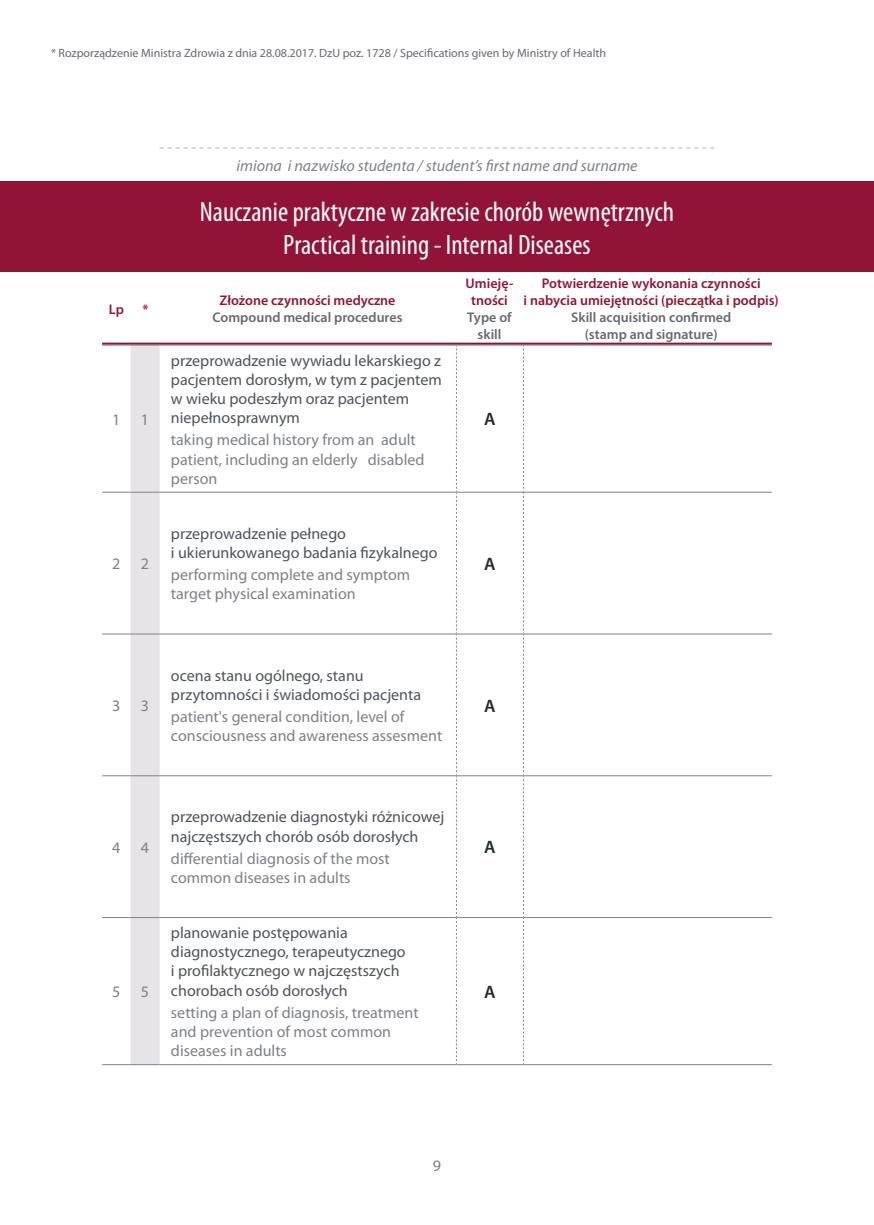
<style>
.page{position:relative;width:874px;height:1225px;background:#fff}
.page>*{position:absolute;margin:0;border:0;box-sizing:border-box;transform-origin:0 0}
.Skils_Name{font:condensed 28px/33.6px "Myriad Pro";color:#fff;text-align:center}
.Umiejetnosc{font:600 18px "Myriad Pro";color:#222a32}
.Cell{font:16px/19.2px "Myriad Pro";color:#4e545b}
.Cell_EN{font:16px/19.2px "Myriad Pro";color:#7d8186}
.t1{font:italic 16px "Myriad Pro";color:#7d8186}
.Lp{font:16px "Myriad Pro";color:#7d8186}
.Cell_Header{font:600 14px/16.8px "Myriad Pro";color:#911436;text-align:center}
.Cell_Header-2{font:600 14px/16.8px "Myriad Pro";color:#656a70;text-align:center}
.Przypis{font:12px "Myriad Pro";color:#656a70}
</style>
<div class="page">
<svg style="left:159px;top:147px;width:555px;height:1px"></svg>
<hr style="left:159px;top:345px;width:297px;height:1px;background:#7d8186">
<hr style="left:456px;top:345px;width:67px;height:1px;background:#7d8186">
<hr style="left:523px;top:345px;width:248px;height:1px;background:#7d8186">
<hr style="left:159px;top:492px;width:297px;height:1px;background:#7d8186">
<hr style="left:456px;top:492px;width:67px;height:1px;background:#7d8186">
<hr style="left:523px;top:492px;width:248px;height:1px;background:#7d8186">
<hr style="left:159px;top:633px;width:297px;height:1px;background:#7d8186">
<hr style="left:456px;top:633px;width:67px;height:1px;background:#7d8186">
<hr style="left:523px;top:633px;width:248px;height:1px;background:#7d8186">
<hr style="left:159px;top:775px;width:297px;height:1px;background:#7d8186">
<hr style="left:456px;top:775px;width:67px;height:1px;background:#7d8186">
<hr style="left:523px;top:775px;width:248px;height:1px;background:#7d8186">
<hr style="left:159px;top:917px;width:297px;height:1px;background:#7d8186">
<hr style="left:456px;top:917px;width:67px;height:1px;background:#7d8186">
<hr style="left:523px;top:917px;width:248px;height:1px;background:#7d8186">
<svg style="left:102px;top:345px;width:57px;height:720px"></svg>
<hr style="left:159px;top:1064px;width:297px;height:1px;background:#7d8186">
<hr style="left:456px;top:1064px;width:67px;height:1px;background:#7d8186">
<hr style="left:523px;top:1064px;width:248px;height:1px;background:#7d8186">
<svg style="left:456px;top:346px;width:1px;height:718px"></svg>
<svg style="left:523px;top:346px;width:1px;height:718px"></svg>
<div style="left:0;top:181px;width:873px;height:91px;background:#911436"></div>
<hr style="left:102px;top:343px;width:669px;height:2px;background:#911436">
<p class="Przypis" style="left:51px;top:46px;width:556px">* Rozporządzenie Ministra Zdrowia z dnia 28.08.2017. DzU poz. 1728 / Specifications given by Ministry of Health</p>
<p class="Cell_Header" style="left:109px;top:301px;width:17px">Lp</p>
<p class="Cell_Header" style="left:142px;top:301px;width:8px">*</p>
<p class="Lp" style="left:112px;top:410px;width:10px">1</p>
<p class="Lp" style="left:141px;top:410px;width:10px">1</p>
<p class="Lp" style="left:112px;top:555px;width:10px">2</p>
<p class="Lp" style="left:141px;top:555px;width:10px">2</p>
<p class="t1" style="left:236px;top:157px;width:402px">imiona i nazwisko studenta / student’s first name and surname</p>
<p class="Skils_Name" style="left:200px;top:195px;width:475px">Nauczanie praktyczne w zakresie chorób wewnętrznych<br>Practical training - Internal Diseases</p>
<p class="Cell_Header" style="left:219px;top:292px;width:177px">Złożone czynności medyczne</p>
<p class="Cell_Header-2" style="left:212px;top:309px;width:191px">Compound medical procedures</p>
<p class="Cell_Header" style="left:523px;top:275px;width:257px">Potwierdzenie wykonania czynności<br>i nabycia umiejętności (pieczątka i podpis)</p>
<p class="Cell_Header-2" style="left:571px;top:309px;width:162px">Skill acquisition confirmed</p>
<p class="Cell_Header-2" style="left:584px;top:326px;width:134px">(stamp and signature)</p>
<p class="Cell_Header" style="left:465px;top:275px;width:49px">Umieję-</p>
<p class="Cell_Header" style="left:471px;top:292px;width:38px">tności</p>
<p class="Cell_Header-2" style="left:467px;top:309px;width:46px">Type of skill</p>
<p class="Cell" style="left:171px;top:351px;width:272px">przeprowadzenie wywiadu lekarskiego z pacjentem dorosłym, w tym z pacjentem w wieku podeszłym oraz pacjentem niepełnosprawnym</p>
<p class="Cell_EN" style="left:171px;top:430px;width:255px">taking medical history from an adult patient, including an elderly disabled person</p>
<p class="Cell" style="left:171px;top:524px;width:268px">przeprowadzenie pełnego<br>i ukierunkowanego badania fizykalnego</p>
<p class="Cell_EN" style="left:171px;top:565px;width:241px">performing complete and symptom target physical examination</p>
<p class="Umiejetnosc" style="left:484px;top:409px;width:13px">A</p>
<p class="Umiejetnosc" style="left:484px;top:554px;width:13px">A</p>
<p class="Lp" style="left:112px;top:697px;width:10px">3</p>
<p class="Lp" style="left:141px;top:697px;width:10px">3</p>
<p class="Cell" style="left:171px;top:666px;width:251px">ocena stanu ogólnego, stanu przytomności i świadomości pacjenta</p>
<p class="Cell_EN" style="left:171px;top:707px;width:273px">patient's general condition, level of consciousness and awareness assesment</p>
<p class="Umiejetnosc" style="left:484px;top:695px;width:13px">A</p>
<p class="Lp" style="left:112px;top:838px;width:10px">4</p>
<p class="Lp" style="left:141px;top:838px;width:10px">4</p>
<p class="Lp" style="left:112px;top:983px;width:10px">5</p>
<p class="Lp" style="left:141px;top:983px;width:10px">5</p>
<p class="Cell" style="left:171px;top:808px;width:275px">przeprowadzenie diagnostyki różnicowej najczęstszych chorób osób dorosłych</p>
<p class="Cell_EN" style="left:171px;top:849px;width:220px">differential diagnosis of the most common diseases in adults</p>
<p class="Cell" style="left:171px;top:923px;width:236px">planowanie postępowania diagnostycznego, terapeutycznego i profilaktycznego w najczęstszych chorobach osób dorosłych</p>
<p class="Cell_EN" style="left:171px;top:1003px;width:249px">setting a plan of diagnosis, treatment and prevention of most common diseases in adults</p>
<p class="Umiejetnosc" style="left:484px;top:837px;width:13px">A</p>
<p class="Umiejetnosc" style="left:484px;top:982px;width:13px">A</p>
<p class="Cell_EN" style="left:432px;top:1156px;width:10px">9</p>
</div>
